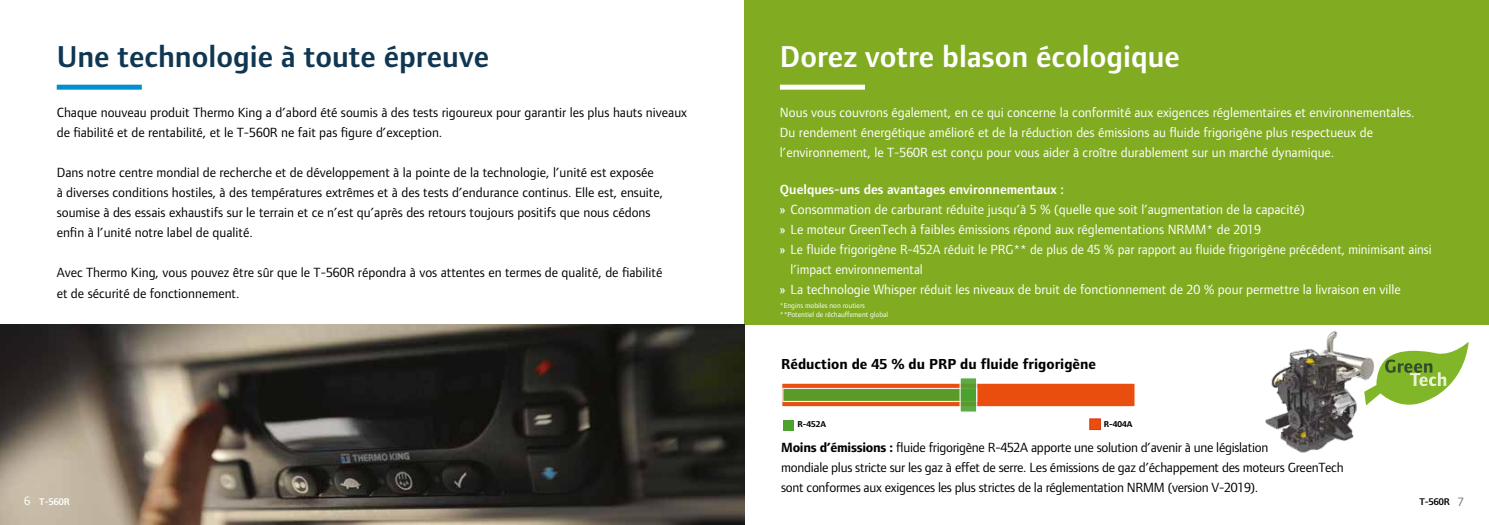
<style>
.page{position:relative;width:1489px;height:525px;background:#fff}
.page>*{position:absolute;margin:0;border:0;box-sizing:border-box;transform-origin:0 0}
.t1{font:600 31.25px "Foundry Form Sans Blonde";color:#103652}
.t2{font:600 31.25px "Foundry Form Sans Blonde";color:#fff}
.t3{font:700 15px "Foundry Form Sans Blonde";color:#000}
.t4{font:13.75px/20px "Foundry Form Sans Blonde";color:#fff}
.t5{font:13.75px/20px "Foundry Form Sans Blonde";color:#000}
.t6{font:13.75px/20px "Foundry Form Sans Blonde";letter-spacing:-.02em;color:#000}
.t7{font:600 13.75px "Foundry Form Sans Blonde";color:#fff}
.t8{font:600 10px "Foundry Form Sans Blonde";color:#fff}
.t9{font:600 10px "Foundry Form Sans Blonde";color:#000}
.t10{font:700 8.75px "Foundry Form Sans Blonde";color:#000}
.t11{font:7.5px/9px "Foundry Form Sans Blonde";color:#fff}
.s1{font-weight:700}
.s2{font-weight:400;font-size:12.5px}
.s3{font-weight:400;font-size:12.5px;color:#757474}
</style>
<div class="page">
<div style="left:744px;top:0;width:744px;height:324px;background:#81ac22"></div>
<img style="left:1265px;top:331px;width:99px;height:122px">
<div style="left:781px;top:382px;width:354px;height:25px;background:#e94e0f;border:1px solid #fff"></div>
<div style="left:782px;top:387px;width:195px;height:15px;background:#5c992b;border:1px solid #fff"></div>
<svg style="left:959px;top:378px;width:18px;height:34px"></svg>
<div style="left:783px;top:420px;width:10px;height:10px;background:#4ca22f"></div>
<div style="left:1089px;top:418px;width:11px;height:11px;background:#e94e0f;border:1px solid #e63312"></div>
<svg style="left:1364px;top:342px;width:104px;height:64px"></svg>
<img style="left:0;top:324px;width:744px;height:200px">
<div style="left:57px;top:85px;width:85px;height:5px;background:#0090d2"></div>
<div style="left:780px;top:85px;width:85px;height:5px;background:#fff"></div>
<h1 class="t1" style="left:57px;top:39px;width:434px">Une technologie à toute épreuve</h1>
<h1 class="t2" style="left:780px;top:39px;width:401px">Dorez votre blason écologique</h1>
<p class="t4" style="left:780px;top:102px;width:636px">Nous vous couvrons également, en ce qui concerne la conformité aux exigences réglementaires et environnementales.<br>Du rendement énergétique amélioré et de la réduction des émissions au fluide frigorigène plus respectueux de l’environnement, le T-560R est conçu pour vous aider à croître durablement sur un marché dynamique.</p>
<p class="t5" style="left:57px;top:102px;width:632px">Chaque nouveau produit Thermo King a d’abord été soumis à des tests rigoureux pour garantir les plus hauts niveaux de fiabilité et de rentabilité, et le T-560R ne fait pas figure d’exception.</p>
<p class="t5" style="left:57px;top:162px;width:608px">Dans notre centre mondial de recherche et de développement à la pointe de la technologie, l’unité est exposée à diverses conditions hostiles, à des températures extrêmes et à des tests d’endurance continus. Elle est, ensuite, soumise à des essais exhaustifs sur le terrain et ce n’est qu’après des retours toujours positifs que nous cédons enfin à l’unité notre label de qualité.</p>
<p class="t5" style="left:57px;top:262px;width:607px">Avec Thermo King, vous pouvez être sûr que le T-560R répondra à vos attentes en termes de qualité, de fiabilité et de sécurité de fonctionnement.</p>
<p class="t7" style="left:780px;top:181px;width:285px">Quelques-uns des avantages environnementaux :</p>
<p class="t4" style="left:780px;top:199px;width:526px">» Consommation de carburant réduite jusqu’à 5 % (quelle que soit l’augmentation de la capacité)</p>
<p class="t4" style="left:780px;top:219px;width:482px">» Le moteur GreenTech à faibles émissions répond aux réglementations NRMM* de 2019</p>
<p class="t4" style="left:780px;top:239px;width:653px">» Le fluide frigorigène R-452A réduit le PRG** de plus de 45 % par rapport au fluide frigorigène précédent, minimisant ainsi</p>
<p class="t4" style="left:790px;top:259px;width:134px">l’impact environnemental</p>
<p class="t4" style="left:780px;top:279px;width:622px">» La technologie Whisper réduit les niveaux de bruit de fonctionnement de 20 % pour permettre la livraison en ville</p>
<p class="t11" style="left:780px;top:301px;width:110px">*Engins mobiles non routiers **Potentiel de réchauffement global</p>
<p class="t3" style="left:781px;top:355px;width:316px">Réduction de 45 % du PRP du fluide frigorigène</p>
<p class="t10" style="left:797px;top:419px;width:30px">R-452A</p>
<p class="t10" style="left:1103px;top:419px;width:30px">R-404A</p>
<p class="t6" style="left:781px;top:437px;width:564px"><span class="s1">Moins d’émissions :</span> fluide frigorigène R-452A apporte une solution d’avenir à une législation<br>mondiale plus stricte sur les gaz à effet de serre. Les émissions de gaz d’échappement des moteurs GreenTech sont conformes aux exigences les plus strictes de la réglementation NRMM (version V-2019).</p>
<p class="t8" style="left:24px;top:496px;width:47px"><span class="s2">6</span> T-560R</p>
<p class="t9" style="left:1419px;top:496px;width:46px">T-560R <span class="s3">7</span></p>
</div>
